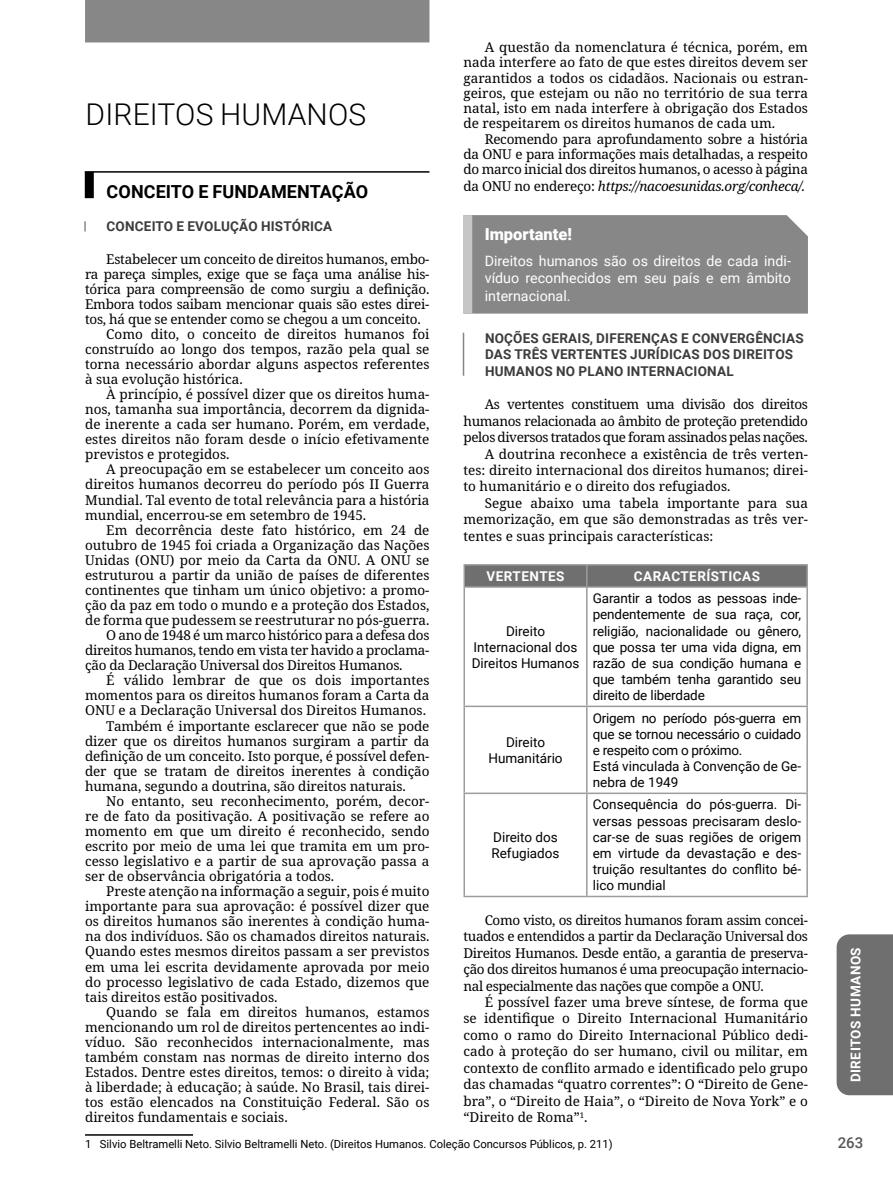
<style>
.page{position:relative;width:893px;height:1191px;background:#fff}
.page>*{position:absolute;margin:0;border:0;box-sizing:border-box;transform-origin:0 0}
.Disciplina{font:300 30px "Roboto";letter-spacing:.005em;color:#000}
.Assunto{font:700 18px "Roboto";letter-spacing:.005em;color:#000}
.Título{font:900 16.5px "Roboto";color:#fff}
.t1{font:500 15px "Roboto";color:#575757}
.Texto{font:14.25px/17.4px "Roboto";color:#fff;text-align:justify}
.Parágrafos{font:13.5px/15px "Noto Serif";color:#000;text-align:justify}
.Células{font:13.5px/16.2px "Roboto";color:#000;text-align:justify}
.Tópico{font:700 13.5px/16.5px "Roboto";letter-spacing:.015em;color:#3c3c3c}
.Cabeçalho{font:700 13.5px "Roboto";letter-spacing:.035em;color:#fff}
.Fonte_Tabelas_Imag{font:11.25px "Roboto";color:#000}
.s1{font-style:italic}
</style>
<div class="page">
<div style="left:837px;top:934px;width:56px;height:161px;background:#6f6f6f"></div>
<div style="left:85px;top:0;width:344px;height:42px;background:#878787"></div>
<div style="left:85px;top:172px;width:9px;height:26px;background:#000"></div>
<hr style="left:85px;top:171px;width:344px;height:2px;background:#000">
<svg style="left:84px;top:221px;width:2px;height:10px"></svg>
<hr style="left:85px;top:1134px;width:108px;height:1px;background:#000">
<div style="left:472px;top:215px;width:336px;height:98px;background:#878787"></div>
<div style="left:463px;top:215px;width:9px;height:98px;background:#c6c6c6"></div>
<hr style="left:463px;top:333px;width:1px;height:43px;background:#878787">
<div style="left:465px;top:565px;width:341px;height:21px;background:#6f6f6f"></div>
<hr style="left:463px;top:564px;width:124px;height:1px;background:#9c9c9c">
<hr style="left:463px;top:565px;width:2px;height:21px;background:#9c9c9c">
<hr style="left:587px;top:564px;width:221px;height:1px;background:#9c9c9c">
<hr style="left:586px;top:565px;width:2px;height:21px;background:#9c9c9c">
<hr style="left:806px;top:565px;width:2px;height:21px;background:#9c9c9c">
<hr style="left:463px;top:586px;width:124px;height:2px;background:#9c9c9c">
<hr style="left:463px;top:588px;width:2px;height:117px;background:#9c9c9c">
<hr style="left:587px;top:586px;width:221px;height:2px;background:#9c9c9c">
<hr style="left:586px;top:588px;width:2px;height:117px;background:#9c9c9c">
<hr style="left:806px;top:588px;width:2px;height:117px;background:#9c9c9c">
<hr style="left:463px;top:705px;width:124px;height:2px;background:#9c9c9c">
<hr style="left:463px;top:707px;width:2px;height:85px;background:#9c9c9c">
<hr style="left:587px;top:705px;width:221px;height:2px;background:#9c9c9c">
<hr style="left:586px;top:707px;width:2px;height:85px;background:#9c9c9c">
<hr style="left:806px;top:707px;width:2px;height:85px;background:#9c9c9c">
<hr style="left:463px;top:792px;width:124px;height:2px;background:#9c9c9c">
<hr style="left:463px;top:794px;width:2px;height:101px;background:#9c9c9c">
<hr style="left:587px;top:792px;width:221px;height:2px;background:#9c9c9c">
<hr style="left:586px;top:794px;width:2px;height:101px;background:#9c9c9c">
<hr style="left:806px;top:794px;width:2px;height:101px;background:#9c9c9c">
<hr style="left:463px;top:895px;width:124px;height:2px;background:#9c9c9c">
<hr style="left:587px;top:895px;width:221px;height:2px;background:#9c9c9c">
<p class="Parágrafos" style="left:463px;top:40px;width:346px;text-indent:21px">A questão da nomenclatura é técnica, porém, em nada interfere ao fato de que estes direitos devem ser garantidos a todos os cidadãos. Nacionais ou estran&shy;geiros, que estejam ou não no território de sua terra natal, isto em nada interfere à obrigação dos Estados de respeitarem os direitos humanos de cada um.</p>
<p class="Parágrafos" style="left:463px;top:131px;width:346px;line-height:15.6px;text-indent:21px">Recomendo para aprofundamento sobre a história da ONU e para informações mais detalhadas, a respeito do marco inicial dos direitos humanos, o acesso à página da ONU no endereço: <span class="s1">https://nacoesunidas.org/conheca/.</span></p>
<p class="Título" style="left:485px;top:223px;width:89px">Importante!</p>
<p class="Texto" style="left:485px;top:252px;width:308px">Direitos humanos são os direitos de cada indi&shy;víduo reconhecidos em seu país e em âmbito internacional.</p>
<p class="Tópico" style="left:485px;top:329px;width:320px">NOÇÕES GERAIS, DIFERENÇAS E CONVERGÊNCIAS<br>DAS TRÊS VERTENTES JURÍDICAS DOS DIREITOS<br>HUMANOS NO PLANO INTERNACIONAL</p>
<p class="Parágrafos" style="left:463px;top:396px;width:346px;line-height:16.5px;text-indent:21px">As vertentes constituem uma divisão dos direitos humanos relacionada ao âmbito de proteção pretendido pelos diversos tratados que foram assinados pelas nações.</p>
<p class="Parágrafos" style="left:463px;top:446px;width:346px;line-height:16.5px;text-indent:21px">A doutrina reconhece a existência de três verten&shy;tes: direito internacional dos direitos humanos; direi&shy;to humanitário e o direito dos refugiados.</p>
<p class="Parágrafos" style="left:463px;top:495px;width:346px;line-height:16.5px;text-indent:21px">Segue abaixo uma tabela importante para sua memorização, em que são demonstradas as três ver&shy;tentes e suas principais características:</p>
<p class="Cabeçalho" style="left:486px;top:567px;width:80px">VERTENTES</p>
<p class="Cabeçalho" style="left:634px;top:567px;width:128px">CARACTERÍSTICAS</p>
<p class="Disciplina" style="left:86px;top:94px;width:282px">DIREITOS HUMANOS</p>
<p class="Assunto" style="left:107px;top:179px;width:263px">CONCEITO E FUNDAMENTAÇÃO</p>
<p class="Tópico" style="left:107px;top:218px;width:227px">CONCEITO E EVOLUÇÃO HISTÓRICA</p>
<p class="Parágrafos" style="left:85px;top:251px;width:346px;text-indent:21px">Estabelecer um conceito de direitos humanos, embo&shy;ra pareça simples, exige que se faça uma análise his&shy;tórica para compreensão de como surgiu a definição.<br>Embora todos saibam mencionar quais são estes direi&shy;tos, há que se entender como se chegou a um conceito.</p>
<p class="Parágrafos" style="left:85px;top:327px;width:346px;text-indent:21px">Como dito, o conceito de direitos humanos foi construído ao longo dos tempos, razão pela qual se torna necessário abordar alguns aspectos referentes à sua evolução histórica.</p>
<p class="Parágrafos" style="left:85px;top:387px;width:346px;text-indent:21px">À princípio, é possível dizer que os direitos huma&shy;nos, tamanha sua importância, decorrem da dignida&shy;de inerente a cada ser humano. Porém, em verdade, estes direitos não foram desde o início efetivamente previstos e protegidos.</p>
<p class="Parágrafos" style="left:85px;top:462px;width:346px;text-indent:21px">A preocupação em se estabelecer um conceito aos direitos humanos decorreu do período pós II Guerra Mundial. Tal evento de total relevância para a história mundial, encerrou-se em setembro de 1945.</p>
<p class="Parágrafos" style="left:85px;top:523px;width:346px;text-indent:21px">Em decorrência deste fato histórico, em 24 de outubro de 1945 foi criada a Organização das Nações Unidas (ONU) por meio da Carta da ONU. A ONU se estruturou a partir da união de países de diferentes continentes que tinham um único objetivo: a promo&shy;ção da paz em todo o mundo e a proteção dos Estados, de forma que pudessem se reestruturar no pós-guerra.</p>
<p class="Parágrafos" style="left:85px;top:628px;width:346px;text-indent:21px">O ano de 1948 é um marco histórico para a defesa dos direitos humanos, tendo em vista ter havido a proclama&shy;ção da Declaração Universal dos Direitos Humanos.</p>
<p class="Parágrafos" style="left:85px;top:673px;width:346px;text-indent:21px">É válido lembrar de que os dois importantes momentos para os direitos humanos foram a Carta da ONU e a Declaração Universal dos Direitos Humanos.</p>
<p class="Parágrafos" style="left:85px;top:718px;width:346px;text-indent:21px">Também é importante esclarecer que não se pode dizer que os direitos humanos surgiram a partir da definição de um conceito. Isto porque, é possível defen&shy;der que se tratam de direitos inerentes à condição humana, segundo a doutrina, são direitos naturais.</p>
<p class="Parágrafos" style="left:85px;top:794px;width:346px;text-indent:21px">No entanto, seu reconhecimento, porém, decor&shy;re de fato da positivação. A positivação se refere ao momento em que um direito é reconhecido, sendo escrito por meio de uma lei que tramita em um pro&shy;cesso legislativo e a partir de sua aprovação passa a ser de observância obrigatória a todos.</p>
<p class="Parágrafos" style="left:85px;top:884px;width:346px;text-indent:21px">Preste atenção na informação a seguir, pois é muito importante para sua aprovação: é possível dizer que os direitos humanos são inerentes à condição huma&shy;na dos indivíduos. São os chamados direitos naturais.<br>Quando estes mesmos direitos passam a ser previstos em uma lei escrita devidamente aprovada por meio do processo legislativo de cada Estado, dizemos que tais direitos estão positivados.</p>
<p class="Parágrafos" style="left:85px;top:1004px;width:346px;text-indent:21px">Quando se fala em direitos humanos, estamos mencionando um rol de direitos pertencentes ao indi&shy;víduo. São reconhecidos internacionalmente, mas também constam nas normas de direito interno dos Estados. Dentre estes direitos, temos: o direito à vida; à liberdade; à educação; à saúde. No Brasil, tais direi&shy;tos estão elencados na Constituição Federal. São os direitos fundamentais e sociais.</p>
<p class="Fonte_Tabelas_Imag" style="left:85px;top:1136px;width:529px">1 Silvio Beltramelli Neto. Silvio Beltramelli Neto. (Direitos Humanos. Coleção Concursos Públicos, p. 211)</p>
<p class="Células" style="left:593px;top:590px;width:210px">Garantir a todos as pessoas inde&shy;pendentemente de sua raça, cor, religião, nacionalidade ou gênero, que possa ter uma vida digna, em razão de sua condição humana e que também tenha garantido seu direito de liberdade</p>
<p class="Células" style="left:472px;top:622px;width:109px;text-align:center">Direito<br>Internacional dos<br>Direitos Humanos</p>
<p class="Células" style="left:593px;top:709px;width:210px">Origem no período pós-guerra em que se tornou necessário o cuidado e respeito com o próximo.</p>
<p class="Células" style="left:593px;top:757px;width:210px">Está vinculada à Convenção de Ge&shy;nebra de 1949</p>
<p class="Células" style="left:488px;top:733px;width:76px;text-align:center">Direito<br>Humanitário</p>
<p class="Células" style="left:593px;top:796px;width:210px">Consequência do pós-guerra. Di&shy;versas pessoas precisaram deslo&shy;car-se de suas regiões de origem em virtude da devastação e des&shy;truição resultantes do conflito bé&shy;lico mundial</p>
<p class="Parágrafos" style="left:463px;top:912px;width:346px;line-height:16.5px;text-indent:21px">Como visto, os direitos humanos foram assim concei&shy;tuados e entendidos a partir da Declaração Universal dos Direitos Humanos. Desde então, a garantia de preserva&shy;ção dos direitos humanos é uma preocupação internacio&shy;nal especialmente das nações que compõe a ONU.</p>
<p class="Parágrafos" style="left:463px;top:994px;width:346px;line-height:16.5px;text-indent:21px">É possível fazer uma breve síntese<span class="s1">,</span> de forma que se identifique o Direito Internacional Humanitário como o ramo do Direito Internacional Público dedi&shy;cado à proteção do ser humano, civil ou militar, em contexto de conflito armado e identificado pelo grupo das chamadas “quatro correntes”: O “Direito de Gene&shy;bra”, o “Direito de Haia”, o “Direito de Nova York” e o “Direito de Roma”<sup>1</sup>.</p>
<p class="Células" style="left:491px;top:828px;width:70px">Direito dos<br>Refugiados</p>
<p class="Cabeçalho" style="left:846px;top:1082px;width:136px;rotate:-90deg">DIREITOS HUMANOS</p>
<p class="t1" style="left:838px;top:1132px;width:27px">263</p>
</div>
